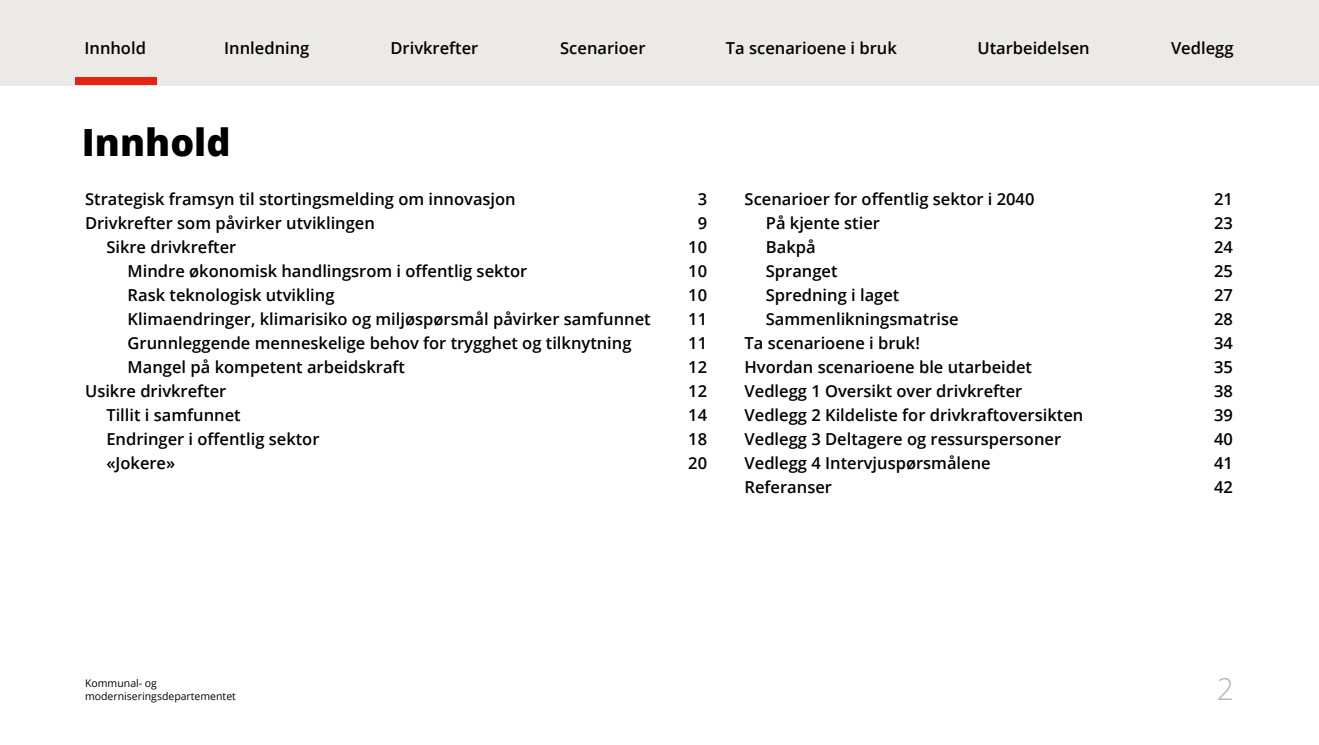
<style>
.page{position:relative;width:1319px;height:745px;background:#fff}
.page>*{position:absolute;margin:0;border:0;box-sizing:border-box;transform-origin:0 0}
.t1{font:800 37.5px "Open Sans";color:#000}
.t2{font:300 30px "Open Sans";color:#b9b3ae}
.t3{font:600 16.5px "Open Sans";color:#000}
.t4{font:10.5px/13.5px "Open Sans";color:#000}
</style>
<div class="page">
<div style="left:0;top:0;width:1318px;height:85px;background:#eceae6"></div>
<div style="left:75px;top:77px;width:82px;height:8px;background:#e42313"></div>
<p class="t3" style="left:84px;top:37px;width:63px">Innhold</p>
<p class="t3" style="left:224px;top:37px;width:87px">Innledning</p>
<p class="t3" style="left:390px;top:37px;width:89px">Drivkrefter</p>
<p class="t3" style="left:560px;top:37px;width:87px">Scenarioer</p>
<p class="t3" style="left:725px;top:37px;width:172px">Ta scenarioene i bruk</p>
<p class="t3" style="left:977px;top:37px;width:114px">Utarbeidelsen</p>
<p class="t3" style="left:1170px;top:37px;width:64px">Vedlegg</p>
<h1 class="t1" style="left:82px;top:114px;width:150px">Innhold</h1>
<p class="t3" style="left:85px;top:188px;width:432px">Strategisk framsyn til stortingsmelding om innovasjon</p>
<p class="t3" style="left:697px;top:188px;width:11px">3</p>
<p class="t3" style="left:85px;top:212px;width:291px">Drivkrefter som påvirker utviklingen</p>
<p class="t3" style="left:697px;top:212px;width:11px">9</p>
<p class="t3" style="left:106px;top:236px;width:131px">Sikre drivkrefter</p>
<p class="t3" style="left:688px;top:236px;width:20px">10</p>
<p class="t3" style="left:128px;top:260px;width:401px">Mindre økonomisk handlingsrom i offentlig sektor</p>
<p class="t3" style="left:688px;top:260px;width:20px">10</p>
<p class="t3" style="left:128px;top:284px;width:208px">Rask teknologisk utvikling</p>
<p class="t3" style="left:688px;top:284px;width:20px">10</p>
<p class="t3" style="left:128px;top:308px;width:524px">Klimaendringer, klimarisiko og miljøspørsmål påvirker samfunnet</p>
<p class="t3" style="left:688px;top:308px;width:20px">11</p>
<p class="t3" style="left:128px;top:332px;width:505px">Grunnleggende menneskelige behov for trygghet og tilknytning</p>
<p class="t3" style="left:688px;top:332px;width:20px">11</p>
<p class="t3" style="left:128px;top:356px;width:279px">Mangel på kompetent arbeidskraft</p>
<p class="t3" style="left:688px;top:356px;width:20px">12</p>
<p class="t3" style="left:85px;top:380px;width:143px">Usikre drivkrefter</p>
<p class="t3" style="left:688px;top:380px;width:20px">12</p>
<p class="t3" style="left:106px;top:404px;width:136px">Tillit i samfunnet</p>
<p class="t3" style="left:688px;top:404px;width:20px">14</p>
<p class="t3" style="left:106px;top:428px;width:214px">Endringer i offentlig sektor</p>
<p class="t3" style="left:688px;top:428px;width:20px">18</p>
<p class="t3" style="left:106px;top:452px;width:70px">«Jokere»</p>
<p class="t3" style="left:688px;top:452px;width:20px">20</p>
<p class="t3" style="left:744px;top:188px;width:291px">Scenarioer for offentlig sektor i 2040</p>
<p class="t3" style="left:1213px;top:188px;width:20px">21</p>
<p class="t3" style="left:765px;top:212px;width:116px">På kjente stier</p>
<p class="t3" style="left:1213px;top:212px;width:20px">23</p>
<p class="t3" style="left:765px;top:236px;width:51px">Bakpå</p>
<p class="t3" style="left:1213px;top:236px;width:20px">24</p>
<p class="t3" style="left:765px;top:260px;width:73px">Spranget</p>
<p class="t3" style="left:1213px;top:260px;width:20px">25</p>
<p class="t3" style="left:765px;top:284px;width:135px">Spredning i laget</p>
<p class="t3" style="left:1213px;top:284px;width:20px">27</p>
<p class="t3" style="left:765px;top:308px;width:194px">Sammenlikningsmatrise</p>
<p class="t3" style="left:1213px;top:308px;width:20px">28</p>
<p class="t3" style="left:744px;top:332px;width:177px">Ta scenarioene i bruk!</p>
<p class="t3" style="left:1213px;top:332px;width:20px">34</p>
<p class="t3" style="left:744px;top:356px;width:289px">Hvordan scenarioene ble utarbeidet</p>
<p class="t3" style="left:1213px;top:356px;width:20px">35</p>
<p class="t3" style="left:744px;top:380px;width:279px">Vedlegg 1 Oversikt over drivkrefter</p>
<p class="t3" style="left:1213px;top:380px;width:20px">38</p>
<p class="t3" style="left:744px;top:404px;width:340px">Vedlegg 2 Kildeliste for drivkraftoversikten</p>
<p class="t3" style="left:1213px;top:404px;width:20px">39</p>
<p class="t3" style="left:744px;top:428px;width:318px">Vedlegg 3 Deltagere og ressurspersoner</p>
<p class="t3" style="left:1213px;top:428px;width:20px">40</p>
<p class="t3" style="left:744px;top:452px;width:247px">Vedlegg 4 Intervjuspørsmålene</p>
<p class="t3" style="left:1213px;top:452px;width:20px">41</p>
<p class="t3" style="left:744px;top:476px;width:89px">Referanser</p>
<p class="t3" style="left:1213px;top:476px;width:20px">42</p>
<p class="t4" style="left:85px;top:675px;width:152px">Kommunal- og moderniseringsdepartementet</p>
<h2 class="t2" style="left:1216px;top:668px;width:19px">2</h2>
</div>
